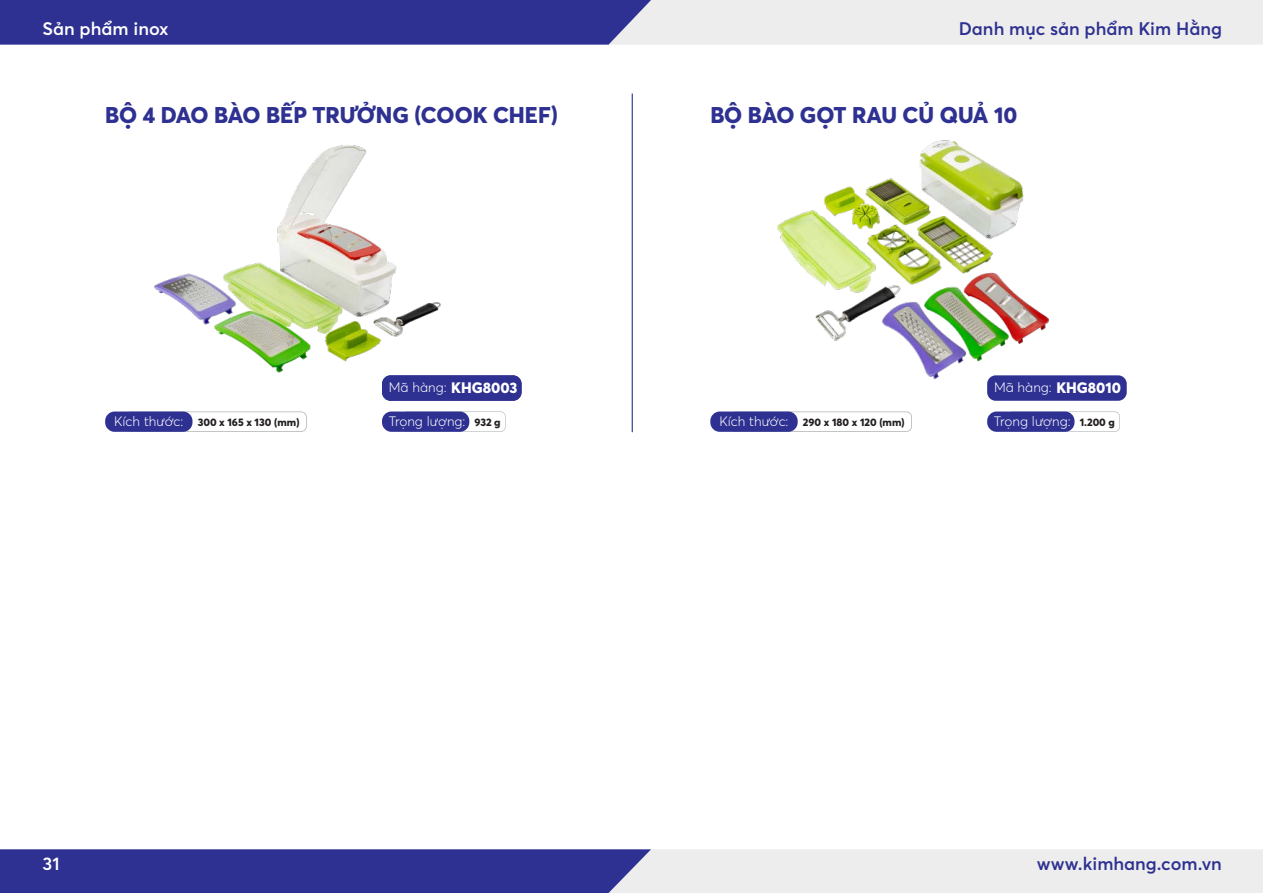
<style>
.page{position:relative;width:1263px;height:893px;background:#fff}
.page>*{position:absolute;margin:0;border:0;box-sizing:border-box;transform-origin:0 0}
.t1{font:800 22.5px "Averta";color:#2e3191}
.t2{font:600 18px "Averta";color:#2e3191}
.t3{font:600 18px "Averta";color:#fff}
.t4{font:800 15px "Averta";color:#fff}
.t5{font:300 13.5px "Averta";color:#fff}
.t6{font:800 10.8px "Averta";color:#231f20}
.s1{font-weight:800;font-size:15px}
.s2{font-weight:300;font-size:13.5px;color:#fff}
.s3{font-weight:800;font-size:10.8px;color:#231f20}
</style>
<div class="page">
<img style="left:154px;top:145px;width:287px;height:256px">
<img style="left:777px;top:140px;width:273px;height:261px">
<hr style="left:632px;top:94px;width:1px;height:338px;background:#2e3191">
<div style="left:382px;top:375px;width:139px;height:26px;background:#2e3191;border-radius:9px"></div>
<svg style="left:0;top:0;width:1263px;height:45px;background:#8e90bf"></svg>
<svg style="left:0;top:849px;width:1263px;height:44px;background:#8e8fbf"></svg>
<div style="left:987px;top:375px;width:140px;height:26px;background:#2e3191;border-radius:9px"></div>
<svg style="left:463px;top:411px;width:43px;height:21px"></svg>
<div style="left:382px;top:411px;width:87px;height:21px;background:#2e3191;border-radius:9px"></div>
<svg style="left:186px;top:411px;width:121px;height:21px"></svg>
<div style="left:105px;top:411px;width:87px;height:21px;background:#2e3191;border-radius:9px"></div>
<svg style="left:1068px;top:411px;width:52px;height:21px"></svg>
<div style="left:987px;top:411px;width:87px;height:21px;background:#2e3191;border-radius:9px"></div>
<svg style="left:792px;top:411px;width:120px;height:21px"></svg>
<div style="left:710px;top:411px;width:88px;height:21px;background:#2e3191;border-radius:9px"></div>
<h2 class="t3" style="left:43px;top:17px;width:128px">Sản phẩm inox</h2>
<h2 class="t2" style="left:959px;top:17px;width:265px">Danh mục sản phẩm Kim Hằng</h2>
<h1 class="t1" style="left:105px;top:101px;width:454px">BỘ 4 DAO BÀO BẾP TRƯỞNG (COOK CHEF)</h1>
<h1 class="t1" style="left:710px;top:101px;width:308px">BỘ BÀO GỌT RAU CỦ QUẢ 10</h1>
<p class="t4" style="left:451px;top:378px;width:68px">KHG8003</p>
<p class="t5" style="left:389px;top:379px;width:59px">Mã hàng:</p>
<p class="t4" style="left:483px;top:378px;width:34px">0376</p>
<p class="t5" style="left:994px;top:379px;width:128px">Mã hàng: <span class="s1">KHG8010</span></p>
<p class="t6" style="left:114px;top:415px;width:187px"><span class="s2">Kích thước:</span> 300 x 165 x 130 (mm)</p>
<p class="t5" style="left:389px;top:413px;width:113px">Trọng lượng: <span class="s3">932 g</span></p>
<p class="t6" style="left:719px;top:415px;width:187px"><span class="s2">Kích thước:</span> 290 x 180 x 120 (mm)</p>
<p class="t5" style="left:994px;top:413px;width:123px">Trọng lượng: <span class="s3">1.200 g</span></p>
<h2 class="t3" style="left:43px;top:852px;width:19px">31</h2>
<h2 class="t2" style="left:1037px;top:852px;width:186px">www.kimhang.com.vn</h2>
</div>
